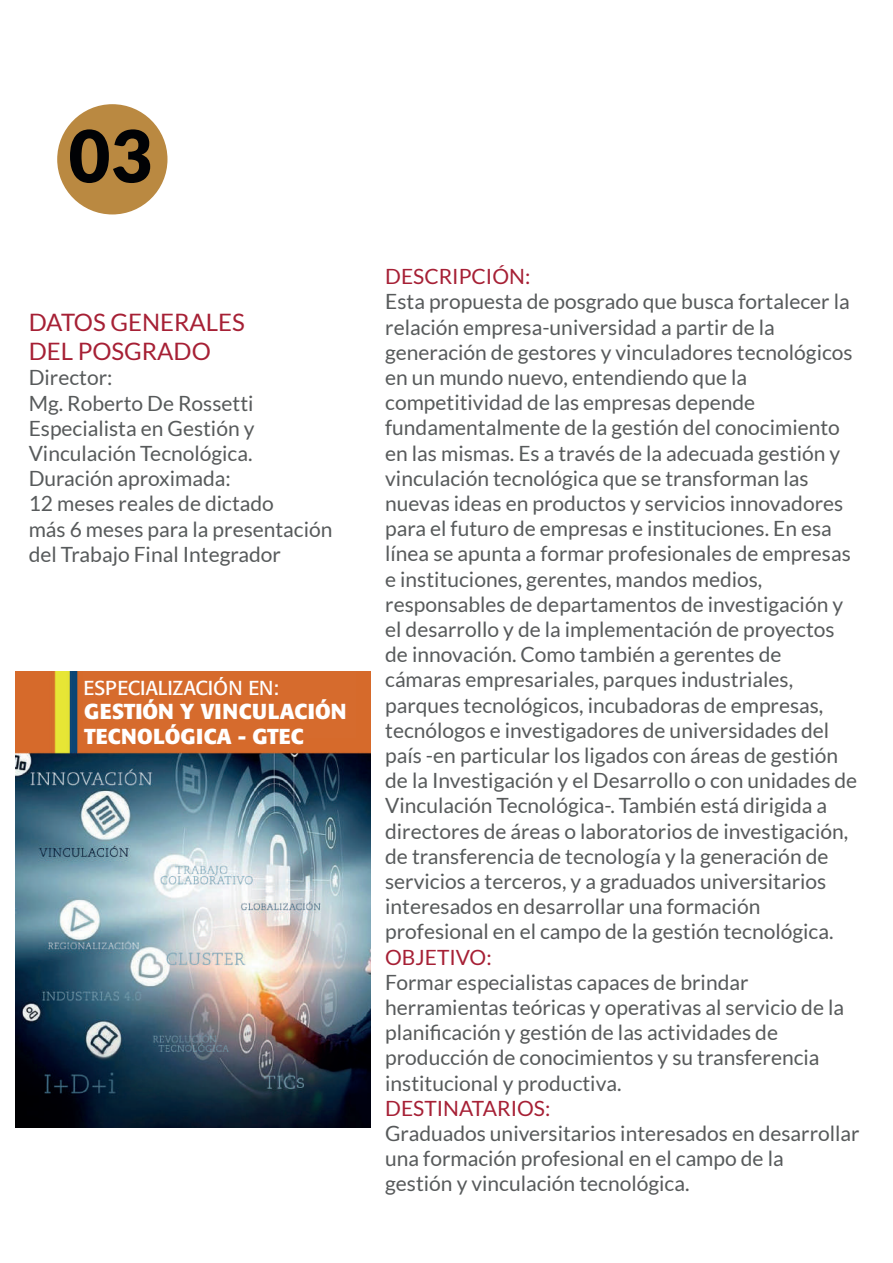
<style>
.page{position:relative;width:893px;height:1263px;background:#fff}
.page>*{position:absolute;margin:0;border:0;box-sizing:border-box;transform-origin:0 0}
.t1{font:900 72px "Lato";color:#010205}
.t2{font:24px/28.8px "Lato";color:#a62035}
.t3{font:700 21.45px/25.8px "Formata";color:#fff}
.t4{font:21px/25.2px "Lato";color:#575a5b}
.t5{font:21px "Lato";color:#a62035}
.t6{font:19.95px "Formata";color:#fff}
</style>
<div class="page">
<div style="left:57px;top:104px;width:110px;height:110px;background:#ba8941;border-radius:50%"></div>
<img style="left:15px;top:672px;width:355px;height:456px">
<div style="left:84px;top:672px;width:272px;height:66px;background:#d66b2d"></div>
<h1 class="t1" style="left:69px;top:114px;width:85px">03</h1>
<p class="t2" style="left:29px;top:308px;width:218px">DATOS GENERALES<br>DEL POSGRADO</p>
<p class="t4" style="left:29px;top:365px;width:305px">Director:<br>Mg. Roberto De Rossetti<br>Especialista en Gestión y<br>Vinculación Tecnológica.<br>Duración aproximada:<br>12 meses reales de dictado<br>más 6 meses para la presentación del Trabajo Final Integrador</p>
<p class="t6" style="left:84px;top:675px;width:197px">ESPECIALIZACIÓN EN:</p>
<p class="t3" style="left:84px;top:698px;width:264px">GESTIÓN Y VINCULACIÓN<br>TECNOLÓGICA - GTEC</p>
<p class="t5" style="left:385px;top:265px;width:147px">DESCRIPCIÓN:</p>
<p class="t4" style="left:385px;top:289px;width:474px">Esta propuesta de posgrado que busca fortalecer la relación empresa-universidad a partir de la generación de gestores y vinculadores tecnológicos en un mundo nuevo, entendiendo que la competitividad de las empresas depende fundamentalmente de la gestión del conocimiento en las mismas. Es a través de la adecuada gestión y vinculación tecnológica que se transforman las nuevas ideas en productos y servicios innovadores para el futuro de empresas e instituciones. En esa línea se apunta a formar profesionales de empresas e instituciones, gerentes, mandos medios, responsables de departamentos de investigación y el desarrollo y de la implementación de proyectos de innovación. Como también a gerentes de cámaras empresariales, parques industriales, parques tecnológicos, incubadoras de empresas, tecnólogos e investigadores de universidades del país -en particular los ligados con áreas de gestión de la Investigación y el Desarrollo o con unidades de Vinculación Tecnológica-. También está dirigida a directores de áreas o laboratorios de investigación, de transferencia de tecnología y la generación de servicios a terceros, y a graduados universitarios interesados en desarrollar una formación profesional en el campo de la gestión tecnológica.</p>
<p class="t5" style="left:385px;top:945px;width:108px">OBJETIVO:</p>
<p class="t4" style="left:385px;top:969px;width:460px">Formar especialistas capaces de brindar herramientas teóricas y operativas al servicio de la planificación y gestión de las actividades de producción de conocimientos y su transferencia institucional y productiva.</p>
<p class="t5" style="left:385px;top:1096px;width:167px">DESTINATARIOS:</p>
<p class="t4" style="left:385px;top:1121px;width:476px">Graduados universitarios interesados en desarrollar una formación profesional en el campo de la<br>gestión y vinculación tecnológica.</p>
</div>
